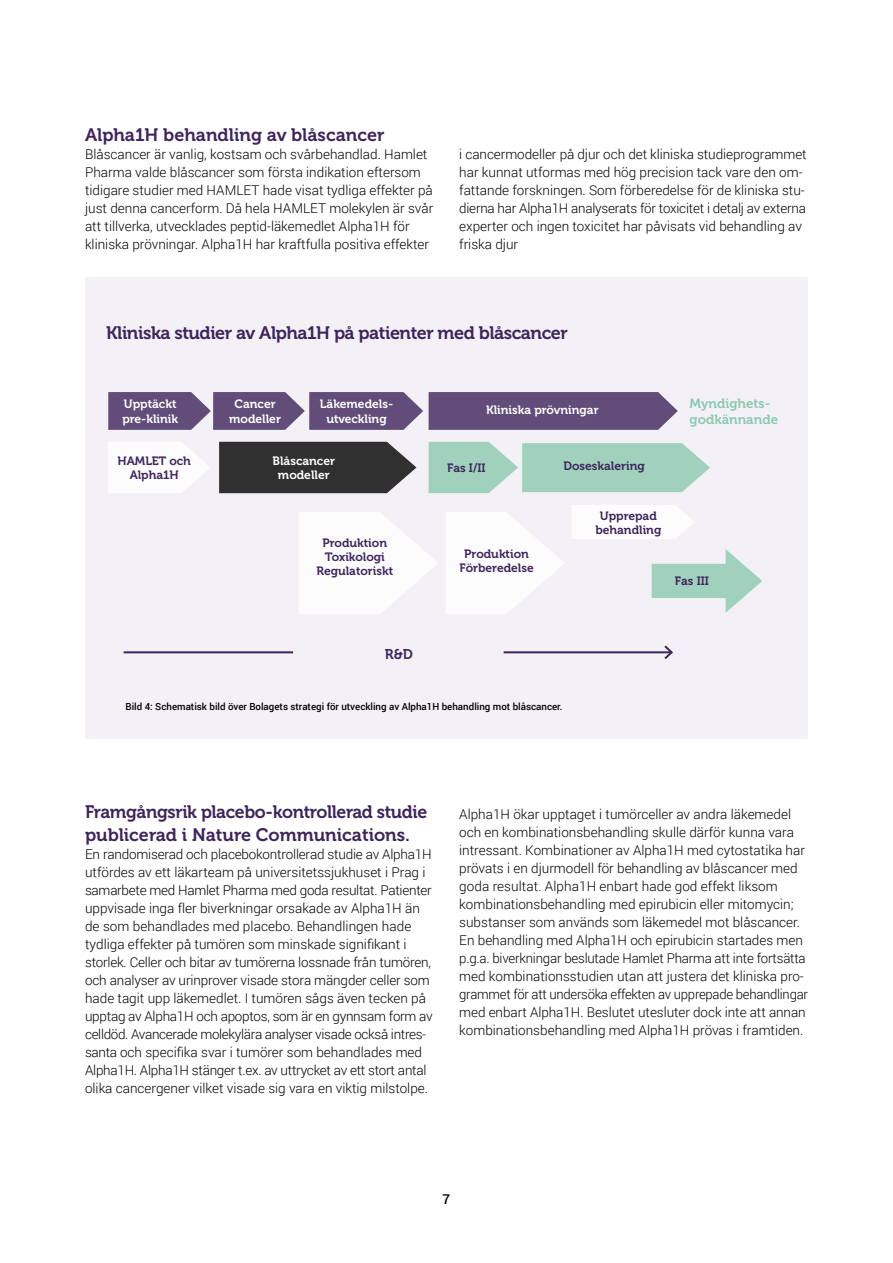
<style>
.page{position:relative;width:893px;height:1263px;background:#fff}
.page>*{position:absolute;margin:0;border:0;box-sizing:border-box;transform-origin:0 0}
.t1{font:18px/22.5px "Museo 700";letter-spacing:-.02em;color:#3e245c}
.t2{font:18px "Museo 700";color:#3e245c}
.t3{font:14.1px "Museo 700";color:#3e245c}
.t4{font:300 13.5px/18px "Roboto";color:#000}
.t5{font:500 13.5px "Roboto";color:#000}
.t6{font:13.35px/15.3px "Museo 700";color:#8ccaae}
.t7{font:12px/14.1px "Museo 700";color:#3e245c;text-align:center}
.t8{font:12px/14.1px "Museo 700";color:#fff;text-align:center}
.t9{font:500 9.75px "Roboto";color:#000}
</style>
<div class="page">
<div style="left:85px;top:277px;width:723px;height:462px;background:#f4f1f6"></div>
<svg style="left:109px;top:442px;width:101px;height:51px"></svg>
<svg style="left:219px;top:442px;width:197px;height:51px;background:#3e3d3f"></svg>
<svg style="left:446px;top:512px;width:118px;height:102px"></svg>
<svg style="left:299px;top:512px;width:138px;height:102px"></svg>
<svg style="left:108px;top:392px;width:315px;height:38px;background:#736088"></svg>
<div style="left:572px;top:505px;width:121px;height:34px;background:#fcfcfd"></div>
<div style="left:429px;top:392px;width:249px;height:38px;background:#624d7a"></div>
<svg style="left:652px;top:549px;width:110px;height:64px"></svg>
<hr style="left:124px;top:651px;width:169px;height:2px;background:#3e245c">
<hr style="left:504px;top:651px;width:168px;height:2px;background:#3e245c">
<svg style="left:662px;top:645px;width:11px;height:14px"></svg>
<svg style="left:429px;top:442px;width:281px;height:51px;background:#abd5c4"></svg>
<h1 class="t2" style="left:85px;top:125px;width:301px">Alpha1H behandling av blåscancer</h1>
<p class="t4" style="left:85px;top:145px;width:350px">Blåscancer är vanlig, kostsam och svårbehandlad. Hamlet Pharma valde blåscancer som första indikation eftersom tidigare studier med HAMLET hade visat tydliga effekter på just denna cancerform. Då hela HAMLET molekylen är svår att tillverka, utvecklades peptid-läkemedlet Alpha1H för kliniska prövningar. Alpha1H har kraftfulla positiva effekter</p>
<p class="t4" style="left:459px;top:145px;width:349px">i cancermodeller på djur och det kliniska studieprogrammet har kunnat utformas med hög precision tack vare den om&shy;fattande forskningen. Som förberedelse för de kliniska stu&shy;dierna har Alpha1H analyserats för toxicitet i detalj av externa experter och ingen toxicitet har påvisats vid behandling av friska djur</p>
<h1 class="t1" style="left:106px;top:321px;width:463px">Kliniska studier av Alpha1H på patienter med blåscancer</h1>
<p class="t8" style="left:229px;top:397px;width:53px">Cancer modeller</p>
<p class="t8" style="left:320px;top:397px;width:75px">Läkemedels&shy;utveckling</p>
<p class="t8" style="left:486px;top:403px;width:114px">Kliniska prövningar</p>
<p class="t8" style="left:122px;top:397px;width:57px;text-align:left">Upptäckt pre-klinik</p>
<p class="t7" style="left:117px;top:454px;width:75px">HAMLET och<br>Alpha1H</p>
<p class="t8" style="left:273px;top:454px;width:64px">Blåscancer modeller</p>
<p class="t7" style="left:447px;top:461px;width:40px">Fas I/II</p>
<p class="t7" style="left:563px;top:459px;width:83px">Doseskalering</p>
<p class="t7" style="left:316px;top:536px;width:78px">Produktion<br>Toxikologi<br>Regulatoriskt</p>
<p class="t7" style="left:459px;top:547px;width:76px">Produktion<br>Förberedelse</p>
<p class="t7" style="left:595px;top:509px;width:68px">Upprepad behandling</p>
<p class="t6" style="left:689px;top:396px;width:90px">Myndighets&shy;godkännande</p>
<p class="t7" style="left:675px;top:574px;width:36px">Fas III</p>
<p class="t3" style="left:385px;top:646px;width:30px">R&amp;D</p>
<p class="t9" style="left:125px;top:700px;width:439px">Bild 4: Schematisk bild över Bolagets strategi för utveckling av Alpha1H behandling mot blåscancer.</p>
<h1 class="t1" style="left:85px;top:801px;width:344px">Framgångsrik placebo-kontrollerad studie publicerad i Nature Communications.</h1>
<p class="t4" style="left:85px;top:844px;width:349px">En randomiserad och placebokontrollerad studie av Alpha1H utfördes av ett läkarteam på universitetssjukhuset i Prag i samarbete med Hamlet Pharma med goda resultat. Patienter uppvisade inga fler biverkningar orsakade av Alpha1H än de som behandlades med placebo. Behandlingen hade tydliga effekter på tumören som minskade signifikant i storlek. Celler och bitar av tumörerna lossnade från tumören, och analyser av urinprover visade stora mängder celler som hade tagit upp läkemedlet. I tumören sågs även tecken på upptag av Alpha1H och apoptos, som är en gynnsam form av celldöd. Avancerade molekylära analyser visade också intres&shy;santa och specifika svar i tumörer som behandlades med Alpha1H. Alpha1H stänger t.ex. av uttrycket av ett stort antal olika cancergener vilket visade sig vara en viktig milstolpe.</p>
<p class="t4" style="left:459px;top:804px;width:350px">Alpha1H ökar upptaget i tumörceller av andra läkemedel och en kombinationsbehandling skulle därför kunna vara intressant. Kombinationer av Alpha1H med cytostatika har prövats i en djurmodell för behandling av blåscancer med goda resultat. Alpha1H enbart hade god effekt liksom kombinationsbehandling med epirubicin eller mitomycin; substanser som används som läkemedel mot blåscancer.<br>En behandling med Alpha1H och epirubicin startades men p.g.a. biverkningar beslutade Hamlet Pharma att inte fortsätta med kombinationsstudien utan att justera det kliniska pro&shy;grammet för att undersöka effekten av upprepade behandlingar med enbart Alpha1H. Beslutet utesluter dock inte att annan kombinationsbehandling med Alpha1H prövas i framtiden.</p>
<p class="t5" style="left:443px;top:1189px;width:9px">7</p>
</div>
